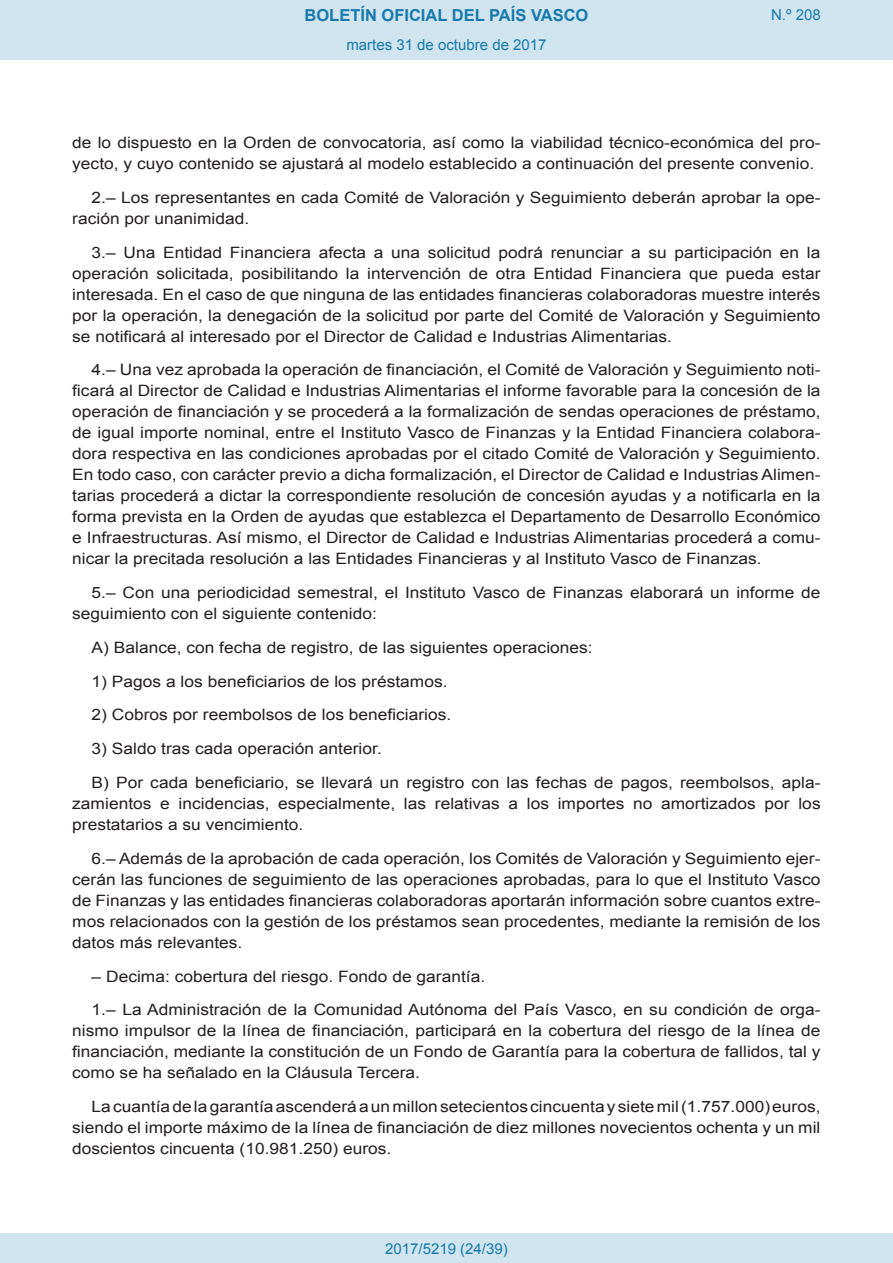
<style>
.page{position:relative;width:893px;height:1263px;background:#fff}
.page>*{position:absolute;margin:0;border:0;box-sizing:border-box;transform-origin:0 0}
.t1{font:700 16.5px "Arial";color:#1879ad}
.BOPVDetalle{font:15.6px/21px "Arial";color:#231f20;text-align:justify;scale:1.11 1}
.Paginacion_Centro{font:15px "Arial";color:#1879ad}
</style>
<div class="page">
<div style="left:0;top:0;width:893px;height:60px;background:#d0e5f0"></div>
<div style="left:0;top:1233px;width:893px;height:30px;background:#d0e5f0"></div>
<p class="t1" style="left:305px;top:4px;width:285px">BOLETÍN OFICIAL DEL PAÍS VASCO</p>
<p class="Paginacion_Centro" style="left:346px;top:35px;width:202px">martes 31 de octubre de 2017</p>
<p class="Paginacion_Centro" style="left:771px;top:5px;width:51px">N.º 208</p>
<p class="BOPVDetalle" style="left:72px;top:132px;width:676px">de lo dispuesto en la Orden de convocatoria, así como la viabilidad técnico-económica del pro&shy;yecto, y cuyo contenido se ajustará al modelo establecido a continuación del presente convenio.</p>
<p class="BOPVDetalle" style="left:72px;top:187px;width:676px;text-indent:19px">2.– Los representantes en cada Comité de Valoración y Seguimiento deberán aprobar la ope&shy;ración por unanimidad.</p>
<p class="BOPVDetalle" style="left:72px;top:242px;width:676px;text-indent:19px">3.– Una Entidad Financiera afecta a una solicitud podrá renunciar a su participación en la operación solicitada, posibilitando la intervención de otra Entidad Financiera que pueda estar interesada. En el caso de que ninguna de las entidades financieras colaboradoras muestre interés por la operación, la denegación de la solicitud por parte del Comité de Valoración y Seguimiento se notificará al interesado por el Director de Calidad e Industrias Alimentarias.</p>
<p class="BOPVDetalle" style="left:72px;top:360px;width:676px;text-indent:19px">4.– Una vez aprobada la operación de financiación, el Comité de Valoración y Seguimiento noti&shy;ficará al Director de Calidad e Industrias Alimentarias el informe favorable para la concesión de la operación de financiación y se procederá a la formalización de sendas operaciones de préstamo, de igual importe nominal, entre el Instituto Vasco de Finanzas y la Entidad Financiera colabora&shy;dora respectiva en las condiciones aprobadas por el citado Comité de Valoración y Seguimiento.<br>En todo caso, con carácter previo a dicha formalización, el Director de Calidad e Industrias Alimen&shy;tarias procederá a dictar la correspondiente resolución de concesión ayudas y a notificarla en la forma prevista en la Orden de ayudas que establezca el Departamento de Desarrollo Económico e Infraestructuras. Así mismo, el Director de Calidad e Industrias Alimentarias procederá a comu&shy;nicar la precitada resolución a las Entidades Financieras y al Instituto Vasco de Finanzas.</p>
<p class="BOPVDetalle" style="left:72px;top:582px;width:676px;text-indent:19px">5.– Con una periodicidad semestral, el Instituto Vasco de Finanzas elaborará un informe de seguimiento con el siguiente contenido:</p>
<p class="BOPVDetalle" style="left:92px;top:637px;width:453px">A) Balance, con fecha de registro, de las siguientes operaciones:</p>
<p class="BOPVDetalle" style="left:92px;top:671px;width:322px">1) Pagos a los beneficiarios de los préstamos.</p>
<p class="BOPVDetalle" style="left:92px;top:705px;width:326px">2) Cobros por reembolsos de los beneficiarios.</p>
<p class="BOPVDetalle" style="left:92px;top:738px;width:263px">3) Saldo tras cada operación anterior.</p>
<p class="BOPVDetalle" style="left:72px;top:772px;width:676px;text-indent:19px">B) Por cada beneficiario, se llevará un registro con las fechas de pagos, reembolsos, apla&shy;zamientos e incidencias, especialmente, las relativas a los importes no amortizados por los prestatarios a su vencimiento.</p>
<p class="BOPVDetalle" style="left:72px;top:848px;width:676px;text-indent:19px">6.– Además de la aprobación de cada operación, los Comités de Valoración y Seguimiento ejer&shy;cerán las funciones de seguimiento de las operaciones aprobadas, para lo que el Instituto Vasco de Finanzas y las entidades financieras colaboradoras aportarán información sobre cuantos extre&shy;mos relacionados con la gestión de los préstamos sean procedentes, mediante la remisión de los datos más relevantes.</p>
<p class="BOPVDetalle" style="left:92px;top:966px;width:356px">– Decima: cobertura del riesgo. Fondo de garantía.</p>
<p class="BOPVDetalle" style="left:72px;top:999px;width:676px;text-indent:19px">1.– La Administración de la Comunidad Autónoma del País Vasco, en su condición de orga&shy;nismo impulsor de la línea de financiación, participará en la cobertura del riesgo de la línea de financiación, mediante la constitución de un Fondo de Garantía para la cobertura de fallidos, tal y como se ha señalado en la Cláusula Tercera.</p>
<p class="BOPVDetalle" style="left:72px;top:1096px;width:676px;text-indent:19px">La cuantía de la garantía ascenderá a un millon setecientos cincuenta y siete mil (1.757.000) euros, siendo el importe máximo de la línea de financiación de diez millones novecientos ochenta y un mil doscientos cincuenta (10.981.250) euros.</p>
<p class="Paginacion_Centro" style="left:385px;top:1238px;width:124px">2017/5219 (24/39)</p>
</div>
